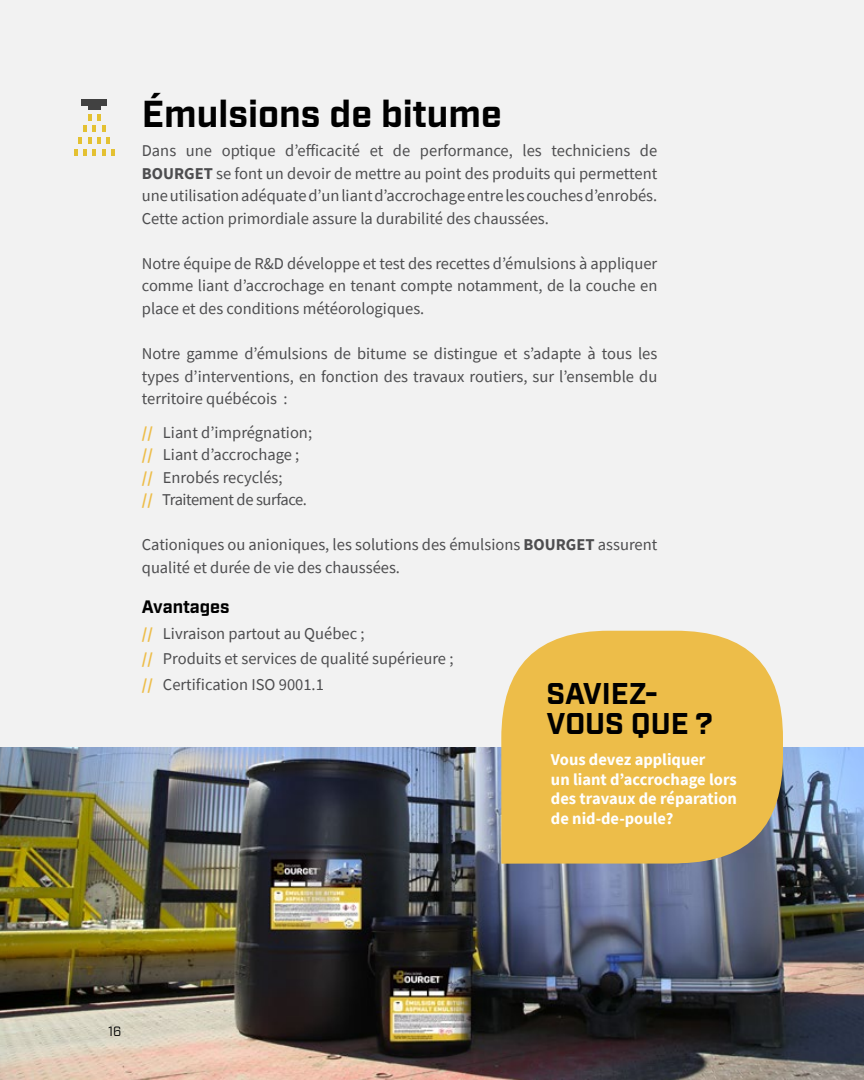
<style>
.page{position:relative;width:864px;height:1080px;background:#f2f2f2}
.page>*{position:absolute;margin:0;border:0;box-sizing:border-box;transform-origin:0 0}
.t1{font:700 37.5px "Industry";color:#000}
.t2{font:700 30px/30px "Industry";color:#000}
.t3{font:700 18px "Industry";letter-spacing:-.005em;color:#000}
.t4{font:16.5px/22.5px "Source Sans Pro";color:#4d4d4f;text-align:justify}
.t5{font:700 16.5px/19.5px "Source Sans Pro";color:#fff}
.t6{font:13.5px "Industry";color:#000}
.s1{font-weight:700}
.s2{font-weight:700;color:#edbd49}
</style>
<div class="page">
<img style="left:0;top:747px;width:864px;height:333px">
<div style="left:82px;top:100px;width:25px;height:6px;background:#414141"></div>
<div style="left:88px;top:103px;width:12px;height:6px;background:#414141"></div>
<svg style="left:88px;top:114px;width:3px;height:6px"></svg>
<svg style="left:97px;top:114px;width:4px;height:6px"></svg>
<svg style="left:102px;top:126px;width:3px;height:6px"></svg>
<svg style="left:84px;top:126px;width:3px;height:6px"></svg>
<svg style="left:93px;top:126px;width:3px;height:6px"></svg>
<svg style="left:74px;top:138px;width:41px;height:17px"></svg>
<svg style="left:501px;top:631px;width:282px;height:233px;background:#e9bd54"></svg>
<h1 class="t1" style="left:142px;top:91px;width:361px">Émulsions de bitume</h1>
<p class="t4" style="left:142px;top:139px;width:517px">Dans une optique d’efficacité et de performance, les techniciens de <span class="s1">BOURGET</span> se font un devoir de mettre au point des produits qui permettent une utilisation adéquate d’un liant d’accrochage entre les couches d’enrobés.<br>Cette action primordiale assure la durabilité des chaussées.</p>
<p class="t4" style="left:142px;top:252px;width:517px">Notre équipe de R&amp;D développe et test des recettes d’émulsions à appliquer comme liant d’accrochage en tenant compte notamment, de la couche en place et des conditions météorologiques.</p>
<p class="t4" style="left:142px;top:343px;width:517px">Notre gamme d’émulsions de bitume se distingue et s’adapte à tous les types d’interventions, en fonction des travaux routiers, sur l’ensemble du territoire québécois :</p>
<p class="t4" style="left:142px;top:421px;width:172px;text-align:left"><span class="s2">//</span> Liant d’imprégnation; <span class="s2">//</span> Liant d’accrochage ; <span class="s2">//</span> Enrobés recyclés;<br><span class="s2">//</span> Traitement de surface.</p>
<p class="t4" style="left:142px;top:533px;width:517px">Cationiques ou anioniques, les solutions des émulsions <span class="s1">BOURGET</span> assurent qualité et durée de vie des chaussées.</p>
<p class="t3" style="left:142px;top:596px;width:89px">Avantages</p>
<p class="t4" style="left:142px;top:620px;width:313px;line-height:25.5px;text-align:left"><span class="s2">//</span> Livraison partout au Québec ;<br><span class="s2">//</span> Produits et services de qualité supérieure ; <span class="s2">//</span> Certification ISO 9001.1</p>
<h2 class="t2" style="left:547px;top:680px;width:168px">SAVIEZ-<br>VOUS QUE ?</h2>
<p class="t5" style="left:551px;top:750px;width:188px">Vous devez appliquer<br>un liant d’accrochage lors des travaux de réparation de nid-de-poule?</p>
<p class="t6" style="left:108px;top:1023px;width:15px">16</p>
</div>
